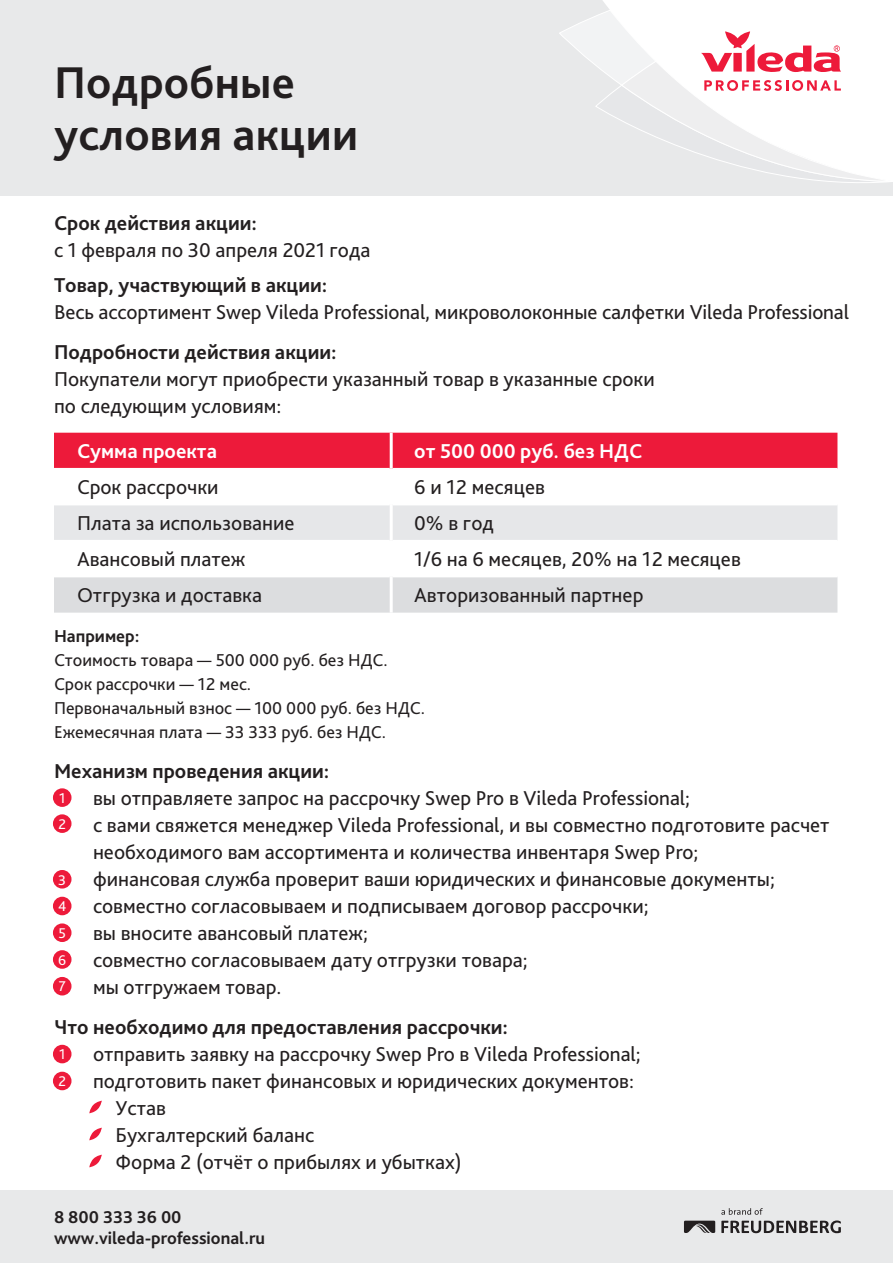
<style>
.page{position:relative;width:893px;height:1263px;background:#fff}
.page>*{position:absolute;margin:0;border:0;box-sizing:border-box;transform-origin:0 0}
.t1{font:700 46.5px/52.5px "Bliss Pro";letter-spacing:.005em;color:#231f20}
.t2{font:21px/27px "Bliss Pro";color:#231f20}
.t3{font:700 21px "Bliss Pro";color:#231f20}
.t4{font:700 21px "Bliss Pro";color:#fff}
.t5{font:18px "Bliss Pro";color:#231f20}
.t6{font:700 18px "Bliss Pro";color:#231f20}
.текст_обычный{font:14.7px "Bliss Pro";color:#fff}
</style>
<div class="page">
<div style="left:0;top:0;width:893px;height:196px;background:#e8e9ea"></div>
<div style="left:603px;top:0;width:290px;height:9px;background:#fff"></div>
<svg style="left:559px;top:9px;width:334px;height:174px"></svg>
<div style="left:0;top:1191px;width:893px;height:72px;background:#e8e9ea"></div>
<svg style="left:684px;top:1221px;width:31px;height:12px"></svg>
<svg style="left:721px;top:1208px;width:120px;height:25px"></svg>
<div style="left:53px;top:788px;width:19px;height:19px;background:#ed1a3a;border-radius:50%"></div>
<div style="left:53px;top:1045px;width:19px;height:18px;background:#ed1a3a;border-radius:50%"></div>
<div style="left:53px;top:814px;width:19px;height:19px;background:#ed1a3a;border-radius:50%"></div>
<div style="left:53px;top:1072px;width:19px;height:18px;background:#ed1a3a;border-radius:50%"></div>
<div style="left:53px;top:870px;width:19px;height:18px;background:#ed1a3a;border-radius:50%"></div>
<div style="left:53px;top:897px;width:19px;height:18px;background:#ed1a3a;border-radius:50%"></div>
<div style="left:53px;top:923px;width:19px;height:19px;background:#ed1a3a;border-radius:50%"></div>
<div style="left:53px;top:950px;width:19px;height:19px;background:#ed1a3a;border-radius:50%"></div>
<div style="left:53px;top:977px;width:19px;height:18px;background:#ed1a3a;border-radius:50%"></div>
<svg style="left:89px;top:1101px;width:13px;height:12px"></svg>
<svg style="left:89px;top:1128px;width:13px;height:12px"></svg>
<svg style="left:89px;top:1155px;width:13px;height:12px"></svg>
<div style="left:54px;top:433px;width:783px;height:35px;background:#ed1a3a"></div>
<div style="left:54px;top:505px;width:783px;height:35px;background:#e6e7e9"></div>
<div style="left:54px;top:577px;width:783px;height:36px;background:#dcdddf"></div>
<hr style="left:390px;top:433px;width:3px;height:36px;background:#fff">
<hr style="left:390px;top:505px;width:3px;height:36px;background:#fff">
<hr style="left:390px;top:577px;width:3px;height:36px;background:#fff">
<p class="t1" style="left:54px;top:55px;width:306px">Подробные условия акции</p>
<p class="t3" style="left:54px;top:210px;width:205px">Срок действия акции:</p>
<p class="t2" style="left:54px;top:236px;width:318px">с 1 февраля по 30 апреля 2021 года</p>
<p class="t3" style="left:54px;top:272px;width:275px">Товар, участвующий в акции:</p>
<p class="t2" style="left:54px;top:298px;width:797px">Весь ассортимент Swep Vileda Professional, микроволоконные салфетки Vileda Professional</p>
<p class="t3" style="left:54px;top:339px;width:284px">Подробности действия акции:</p>
<p class="t2" style="left:54px;top:365px;width:602px">Покупатели могут приобрести указанный товар в указанные сроки по следующим условиям:</p>
<p class="t4" style="left:77px;top:438px;width:142px">Сумма проекта</p>
<p class="t4" style="left:414px;top:438px;width:229px">от 500 000 руб. без НДС</p>
<p class="t2" style="left:77px;top:473px;width:143px">Срок рассрочки</p>
<p class="t2" style="left:414px;top:473px;width:132px">6 и 12 месяцев</p>
<p class="t2" style="left:77px;top:509px;width:219px">Плата за использование</p>
<p class="t2" style="left:414px;top:509px;width:81px">0% в год</p>
<p class="t2" style="left:77px;top:545px;width:170px">Авансовый платеж</p>
<p class="t2" style="left:414px;top:545px;width:328px">1/6 на 6 месяцев, 20% на 12 месяцев</p>
<p class="t2" style="left:77px;top:581px;width:187px">Отгрузка и доставка</p>
<p class="t2" style="left:414px;top:581px;width:231px">Авторизованный партнер</p>
<p class="t6" style="left:54px;top:625px;width:87px">Например:</p>
<p class="t5" style="left:54px;top:649px;width:335px">Стоимость товара — 500 000 руб. без НДС.</p>
<p class="t5" style="left:54px;top:673px;width:199px">Срок рассрочки — 12 мес.</p>
<p class="t5" style="left:54px;top:697px;width:373px">Первоначальный взнос — 100 000 руб. без НДС.</p>
<p class="t5" style="left:54px;top:721px;width:334px">Ежемесячная плата — 33 333 руб. без НДС.</p>
<p class="t3" style="left:54px;top:758px;width:277px">Механизм проведения акции:</p>
<p class="t2" style="left:93px;top:784px;width:599px">вы отправляете запрос на рассрочку Swep Pro в Vileda Professional;</p>
<p class="t2" style="left:93px;top:811px;width:738px">с вами свяжется менеджер Vileda Professional, и вы совместно подготовите расчет необходимого вам ассортимента и количества инвентаря Swep Pro;</p>
<p class="t2" style="left:93px;top:865px;width:683px">финансовая служба проверит ваши юридических и финансовые документы;</p>
<p class="t2" style="left:93px;top:892px;width:557px">совместно согласовываем и подписываем договор рассрочки;</p>
<p class="t2" style="left:93px;top:919px;width:277px">вы вносите авансовый платеж;</p>
<p class="t2" style="left:93px;top:946px;width:436px">совместно согласовываем дату отгрузки товара;</p>
<p class="t2" style="left:93px;top:973px;width:190px">мы отгружаем товар.</p>
<p class="t3" style="left:54px;top:1013px;width:456px">Что необходимо для предоставления рассрочки:</p>
<p class="t2" style="left:93px;top:1039px;width:549px">отправить заявку на рассрочку Swep Pro в Vileda Professional;</p>
<p class="t2" style="left:93px;top:1066px;width:543px">подготовить пакет финансовых и юридических документов:</p>
<p class="t2" style="left:116px;top:1093px;width:52px">Устав</p>
<p class="t2" style="left:116px;top:1120px;width:200px">Бухгалтерский баланс</p>
<p class="t2" style="left:116px;top:1147px;width:348px">Форма 2 (отчёт о прибылях и убытках)</p>
<p class="текст_обычный" style="left:59px;top:789px;width:8px">1</p>
<p class="текст_обычный" style="left:58px;top:815px;width:9px">2</p>
<p class="текст_обычный" style="left:58px;top:870px;width:9px">3</p>
<p class="текст_обычный" style="left:58px;top:897px;width:10px">4</p>
<p class="текст_обычный" style="left:58px;top:924px;width:9px">5</p>
<p class="текст_обычный" style="left:58px;top:951px;width:10px">6</p>
<p class="текст_обычный" style="left:59px;top:977px;width:9px">7</p>
<p class="текст_обычный" style="left:59px;top:1045px;width:8px">1</p>
<p class="текст_обычный" style="left:58px;top:1072px;width:9px">2</p>
<p class="t6" style="left:54px;top:1205px;width:129px">8 800 333 36 00</p>
<p class="t6" style="left:54px;top:1227px;width:213px">www.vileda-professional.ru</p>
</div>
